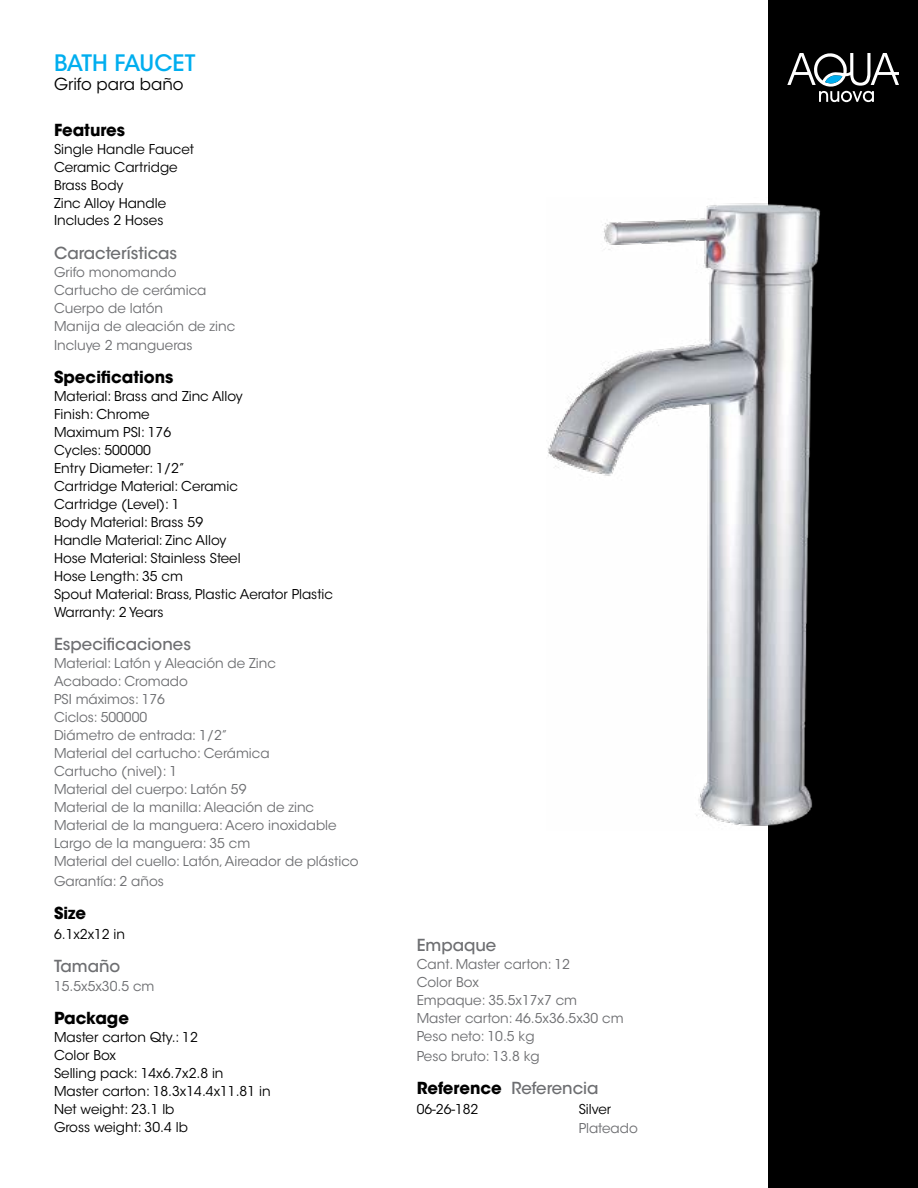
<style>
.page{position:relative;width:918px;height:1188px;background:#fff}
.page>*{position:absolute;margin:0;border:0;box-sizing:border-box;transform-origin:0 0}
.t1{font:500 22.5px "ITC Avant Garde Std";letter-spacing:-.015em;color:#00aeef}
.t2{font:500 16.5px "ITC Avant Garde Std";color:#6d6e71}
.t3{font:700 16.5px "ITC Avant Garde Std";color:#000}
.t4{font:16.5px "ITC Avant Garde Std";color:#000}
.t5{font:13.5px/18px "ITC Avant Garde Std";color:#6d6e71}
.t6{font:13.5px/18px "ITC Avant Garde Std";color:#000}
.s1{font-weight:700;color:#000}
</style>
<div class="page">
<div style="left:768px;top:0;width:150px;height:1188px;background:#000"></div>
<svg style="left:787px;top:53px;width:112px;height:49px"></svg>
<img style="left:548px;top:203px;width:273px;height:623px">
<h1 class="t1" style="left:54px;top:49px;width:143px">BATH FAUCET</h1>
<p class="t4" style="left:54px;top:74px;width:131px">Grifo para baño</p>
<p class="t3" style="left:54px;top:119px;width:73px">Features</p>
<p class="t6" style="left:54px;top:140px;width:142px">Single Handle Faucet<br>Ceramic Cartridge<br>Brass Body<br>Zinc Alloy Handle<br>Includes 2 Hoses</p>
<p class="t2" style="left:54px;top:242px;width:125px">Características</p>
<p class="t5" style="left:54px;top:263px;width:183px">Grifo monomando<br>Cartucho de cerámica<br>Cuerpo de latón<br>Manija de aleación de zinc</p>
<p class="t5" style="left:54px;top:337px;width:140px">Incluye 2 mangueras</p>
<p class="t3" style="left:54px;top:367px;width:121px">Specifications</p>
<p class="t6" style="left:54px;top:388px;width:281px">Material: Brass and Zinc Alloy<br>Finish: Chrome<br>Maximum PSI: 176<br>Cycles: 500000<br>Entry Diameter: 1/2”<br>Cartridge Material: Ceramic<br>Cartridge (Level): 1<br>Body Material: Brass 59<br>Handle Material: Zinc Alloy<br>Hose Material: Stainless Steel<br>Hose Length: 35 cm<br>Spout Material: Brass, Plastic Aerator Plastic<br>Warranty: 2 Years</p>
<p class="t2" style="left:54px;top:634px;width:139px">Especificaciones</p>
<p class="t5" style="left:54px;top:655px;width:306px">Material: Latón y Aleación de Zinc<br>Acabado: Cromado<br>PSI máximos: 176<br>Ciclos: 500000<br>Diámetro de entrada: 1/2”<br>Material del cartucho: Cerámica<br>Cartucho (nivel): 1<br>Material del cuerpo: Latón 59<br>Material de la manilla: Aleación de zinc<br>Material de la manguera: Acero inoxidable<br>Largo de la manguera: 35 cm<br>Material del cuello: Latón, Aireador de plástico</p>
<p class="t5" style="left:54px;top:872px;width:111px">Garantía: 2 años</p>
<p class="t3" style="left:54px;top:902px;width:34px">Size</p>
<p class="t6" style="left:54px;top:925px;width:73px">6.1x2x12 in</p>
<p class="t2" style="left:54px;top:955px;width:68px">Tamaño</p>
<p class="t5" style="left:54px;top:978px;width:102px">15.5x5x30.5 cm</p>
<p class="t3" style="left:54px;top:1008px;width:77px">Package</p>
<p class="t6" style="left:54px;top:1029px;width:218px">Master carton Qty.: 12<br>Color Box<br>Selling pack: 14x6.7x2.8 in<br>Master carton: 18.3x14.4x11.81 in<br>Net weight: 23.1 lb<br>Gross weight: 30.4 lb</p>
<p class="t2" style="left:417px;top:935px;width:81px">Empaque</p>
<p class="t5" style="left:417px;top:956px;width:209px">Cant. Master carton: 12<br>Color Box<br>Empaque: 35.5x17x7 cm<br>Master carton: 46.5x36.5x30 cm<br>Peso neto: 10.5 kg</p>
<p class="t5" style="left:417px;top:1047px;width:125px">Peso bruto: 13.8 kg</p>
<p class="t2" style="left:417px;top:1078px;width:183px"><span class="s1">Reference</span> Referencia</p>
<p class="t6" style="left:417px;top:1100px;width:63px">06-26-182</p>
<p class="t6" style="left:579px;top:1100px;width:34px">Silver</p>
<p class="t5" style="left:579px;top:1119px;width:61px">Plateado</p>
</div>
